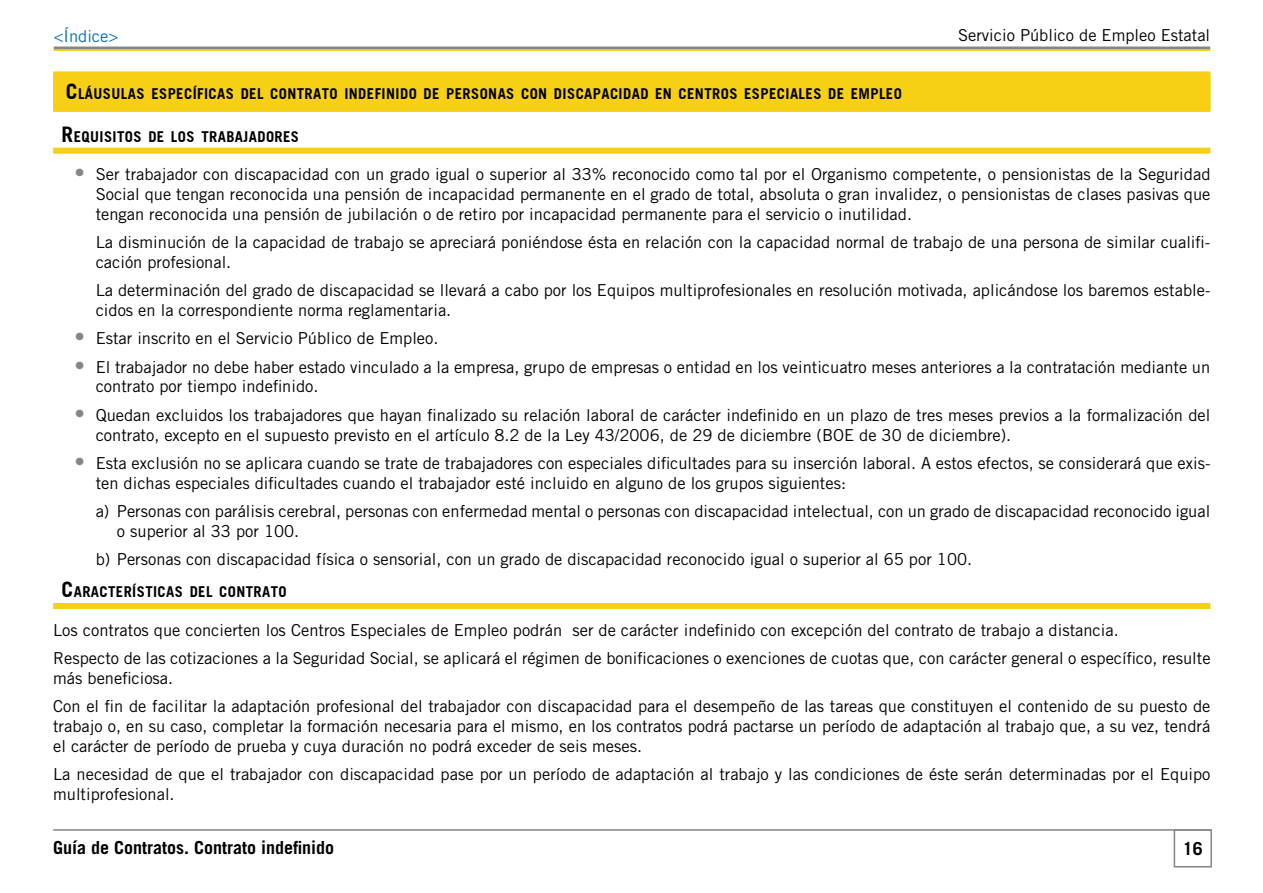
<style>
.page{position:relative;width:1263px;height:893px;background:#fff}
.page>*{position:absolute;margin:0;border:0;box-sizing:border-box;transform-origin:0 0}
.t1{font:700 18px "Trade Gothic LT Std";color:#000}
.t2{font:16.5px/19.8px "Trade Gothic LT Std";color:#000}
.t3{font:16.5px "Trade Gothic LT Std";color:#006fb7}
.t4{font:14.7px "Trade Gothic BD Bold";letter-spacing:.03em;color:#000}
.s1{font-size:21px}
.s2{font-size:21px;color:#848687}
</style>
<div class="page">
<div style="left:1174px;top:829px;width:38px;height:38px;border:2px solid #848687"></div>
<hr style="left:53px;top:829px;width:1157px;height:2px;background:#848687">
<hr style="left:54px;top:47px;width:1156px;height:3px;background:#848687">
<hr style="left:54px;top:50px;width:1156px;height:1px;background:#f7d016">
<div style="left:53px;top:71px;width:1157px;height:41px;background:#f7d016"></div>
<div style="left:53px;top:148px;width:1157px;height:6px;background:#f7d016"></div>
<div style="left:53px;top:603px;width:1157px;height:6px;background:#f7d016"></div>
<p class="t3" style="left:54px;top:26px;width:66px">&lt;Índice&gt;</p>
<p class="t2" style="left:958px;top:25px;width:254px">Servicio Público de Empleo Estatal</p>
<p class="t4" style="left:66px;top:85px;width:837px"><span class="s1">C</span>LÁUSULAS ESPECÍFICAS DEL CONTRATO INDEFINIDO DE PERSONAS CON DISCAPACIDAD EN CENTROS ESPECIALES DE EMPLEO</p>
<p class="t4" style="left:62px;top:127px;width:239px"><span class="s1">R</span>EQUISITOS DE LOS TRABAJADORES</p>
<p class="t2" style="left:96px;top:164px;width:1116px;text-align:justify;text-indent:-21px"><span class="s2">•</span> Ser trabajador con discapacidad con un grado igual o superior al 33% reconocido como tal por el Organismo competente, o pensionistas de la Seguridad Social que tengan reconocida una pensión de incapacidad permanente en el grado de total, absoluta o gran invalidez, o pensionistas de clases pasivas que tengan reconocida una pensión de jubilación o de retiro por incapacidad permanente para el servicio o inutilidad.</p>
<p class="t2" style="left:96px;top:232px;width:1116px">La disminución de la capacidad de trabajo se apreciará poniéndose ésta en relación con la capacidad normal de trabajo de una persona de similar cualifi&shy;cación profesional.</p>
<p class="t2" style="left:96px;top:280px;width:1116px">La determinación del grado de discapacidad se llevará a cabo por los Equipos multiprofesionales en resolución motivada, aplicándose los baremos estable&shy;cidos en la correspondiente norma reglamentaria.</p>
<p class="t2" style="left:74px;top:328px;width:366px"><span class="s2">•</span> Estar inscrito en el Servicio Público de Empleo.</p>
<p class="t2" style="left:96px;top:357px;width:1116px;text-indent:-21px"><span class="s2">•</span> El trabajador no debe haber estado vinculado a la empresa, grupo de empresas o entidad en los veinticuatro meses anteriores a la contratación mediante un contrato por tiempo indefinido.</p>
<p class="t2" style="left:96px;top:405px;width:1116px;text-indent:-21px"><span class="s2">•</span> Quedan excluidos los trabajadores que hayan finalizado su relación laboral de carácter indefinido en un plazo de tres meses previos a la formalización del contrato, excepto en el supuesto previsto en el artículo 8.2 de la Ley 43/2006, de 29 de diciembre (BOE de 30 de diciembre).</p>
<p class="t2" style="left:96px;top:453px;width:1116px;text-indent:-21px"><span class="s2">•</span> Esta exclusión no se aplicara cuando se trate de trabajadores con especiales dificultades para su inserción laboral. A estos efectos, se considerará que exis&shy;ten dichas especiales dificultades cuando el trabajador esté incluido en alguno de los grupos siguientes:</p>
<p class="t2" style="left:117px;top:501px;width:1095px;text-indent:-21px">a) Personas con parálisis cerebral, personas con enfermedad mental o personas con discapacidad intelectual, con un grado de discapacidad reconocido igual o superior al 33 por 100.</p>
<p class="t2" style="left:96px;top:549px;width:878px">b) Personas con discapacidad física o sensorial, con un grado de discapacidad reconocido igual o superior al 65 por 100.</p>
<p class="t4" style="left:62px;top:583px;width:227px"><span class="s1">C</span>ARACTERÍSTICAS DEL CONTRATO</p>
<p class="t2" style="left:53px;top:615px;width:1159px;line-height:28.3px">Los contratos que concierten los Centros Especiales de Empleo podrán ser de carácter indefinido con excepción del contrato de trabajo a distancia.<br>Respecto de las cotizaciones a la Seguridad Social, se aplicará el régimen de bonificaciones o exenciones de cuotas que, con carácter general o específico, resulte</p>
<p class="t2" style="left:53px;top:663px;width:1159px;line-height:28.3px">más beneficiosa.<br>Con el fin de facilitar la adaptación profesional del trabajador con discapacidad para el desempeño de las tareas que constituyen el contenido de su puesto de</p>
<p class="t2" style="left:53px;top:716px;width:1158px">trabajo o, en su caso, completar la formación necesaria para el mismo, en los contratos podrá pactarse un período de adaptación al trabajo que, a su vez, tendrá el carácter de período de prueba y cuya duración no podrá exceder de seis meses.</p>
<p class="t2" style="left:53px;top:764px;width:1159px">La necesidad de que el trabajador con discapacidad pase por un período de adaptación al trabajo y las condiciones de éste serán determinadas por el Equipo multiprofesional.</p>
<p class="t1" style="left:53px;top:837px;width:283px">Guía de Contratos. Contrato indefinido</p>
<p class="t1" style="left:1183px;top:837px;width:22px">16</p>
</div>
